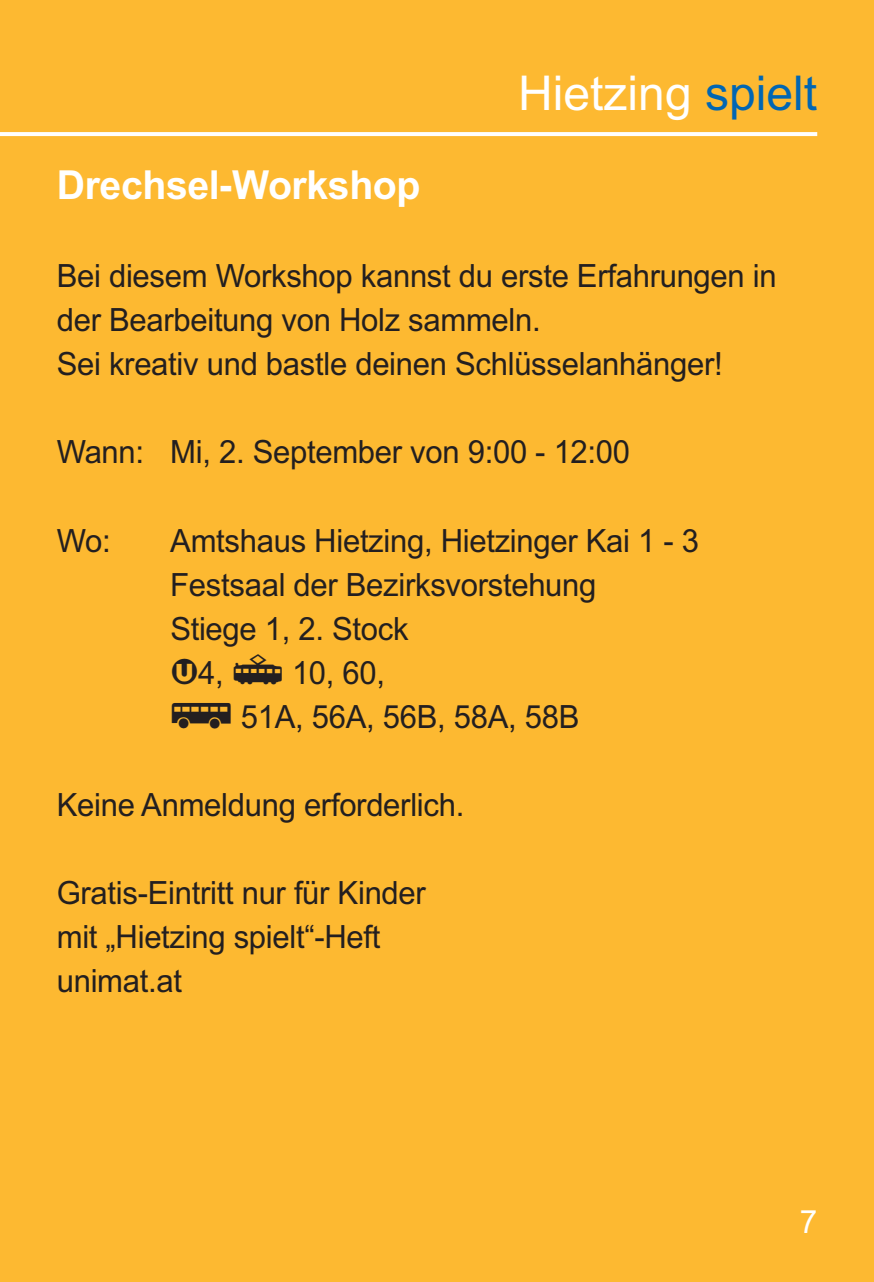
<style>
.page{position:relative;width:874px;height:1282px;background:#fff}
.page>*{position:absolute;margin:0;border:0;box-sizing:border-box;transform-origin:0 0}
.t1{font:48px "Arial";color:#fff}
.t2{font:700 40px "Arial";letter-spacing:-.01em;color:#fff}
.t3{font:32px/44px "Arial";letter-spacing:-.01em;color:#231f20}
.t4{font:32px "Arial";color:#fff}
.s1{color:#0166b3}
.s2{font-family:"Wien Xtra PICTO"}
.s3{font-family:"Wien Xtra PICTO";font-size:36px}
</style>
<div class="page">
<div style="left:0;top:0;width:873px;height:1281px;background:#fdb931"></div>
<svg style="left:0;top:132px;width:816px;height:4px;background:#fefdfb"></svg>
<p class="t2" style="left:57px;top:162px;width:365px">Drechsel-Workshop</p>
<h1 class="t1" style="left:518px;top:65px;width:300px">Hietzing <span class="s1">spielt</span></h1>
<p class="t3" style="left:57px;top:254px;width:721px">Bei diesem Workshop kannst du erste Erfahrungen in der Bearbeitung von Holz sammeln.<br>Sei kreativ und bastle deinen Schlüsselanhänger!</p>
<p class="t3" style="left:57px;top:430px;width:574px">Wann: Mi, 2. September von 9:00 - 12:00</p>
<p class="t3" style="left:57px;top:518px;width:56px">Wo:</p>
<p class="t3" style="left:170px;top:518px;width:530px">Amtshaus Hietzing, Hietzinger Kai 1 - 3<br>Festsaal der Bezirksvorstehung<br>Stiege 1, 2. Stock<br><span class="s2">#</span>4, <span class="s3">$</span> 10, 60,<br><span class="s2">%</span> 51A, 56A, 56B, 58A, 58B</p>
<p class="t3" style="left:57px;top:782px;width:409px">Keine Anmeldung erforderlich.</p>
<p class="t3" style="left:57px;top:870px;width:370px">Gratis-Eintritt nur für Kinder mit „Hietzing spielt“-Heft unimat.at</p>
<p class="t4" style="left:799px;top:1202px;width:19px">7</p>
</div>
